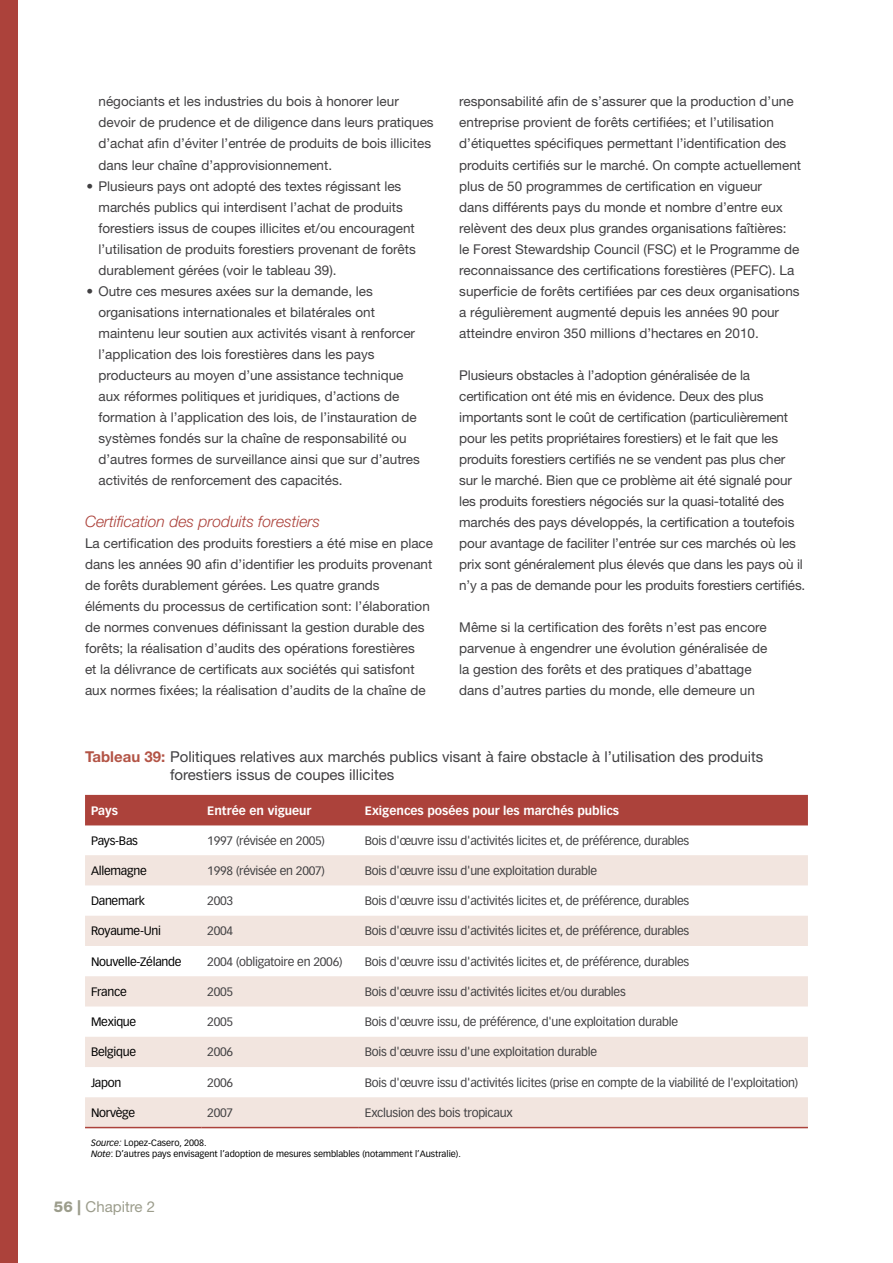
<style>
.page{position:relative;width:893px;height:1263px;background:#fff}
.page>*{position:absolute;margin:0;border:0;box-sizing:border-box;transform-origin:0 0}
.t1{font:italic 300 15.75px "Helvetica Neue";color:#ac423b}
.t2{font:15px/18px "Helvetica Neue";color:#414042}
.t3{font:15px "Helvetica Neue";color:#9c9d8c}
.t4{font:13.5px/21px "Helvetica Neue";color:#414042}
.t5{font:12px "Vectora LH";letter-spacing:-.02em;color:#414042}
.t6{font:12px "Vectora LH";letter-spacing:-.02em;color:#000}
.t7{font:700 12px "Vectora LH";color:#fff}
.t8{font:9px/10.8px "Vectora LH";color:#000}
.s1{font-weight:700;color:#b35446}
.s2{font-style:italic}
.s3{font-weight:800}
</style>
<div class="page">
<div style="left:0;top:0;width:17px;height:1263px;background:#ac423b"></div>
<div style="left:85px;top:795px;width:723px;height:31px;background:#ac423b"></div>
<svg style="left:85px;top:855px;width:723px;height:272px;fill:#f2e5df"></svg>
<hr style="left:85px;top:1127px;width:116px;height:1px;background:#ac423b">
<hr style="left:201px;top:1127px;width:158px;height:1px;background:#ac423b">
<hr style="left:359px;top:1127px;width:449px;height:1px;background:#ac423b">
<p class="t4" style="left:99px;top:91px;width:337px">négociants et les industries du bois à honorer leur devoir de prudence et de diligence dans leurs pratiques d’achat afin d’éviter l’entrée de produits de bois illicites dans leur chaîne d’approvisionnement.</p>
<p class="t4" style="left:99px;top:175px;width:319px;text-indent:-12px">• Plusieurs pays ont adopté des textes régissant les marchés publics qui interdisent l’achat de produits forestiers issus de coupes illicites et/ou encouragent l’utilisation de produits forestiers provenant de forêts durablement gérées (voir le tableau 39).</p>
<p class="t4" style="left:99px;top:280px;width:323px;text-indent:-12px">• Outre ces mesures axées sur la demande, les organisations internationales et bilatérales ont maintenu leur soutien aux activités visant à renforcer l’application des lois forestières dans les pays producteurs au moyen d’une assistance technique aux réformes politiques et juridiques, d’actions de formation à l’application des lois, de l’instauration de systèmes fondés sur la chaîne de responsabilité ou d’autres formes de surveillance ainsi que sur d’autres activités de renforcement des capacités.</p>
<p class="t1" style="left:85px;top:511px;width:237px">Certification des produits forestiers</p>
<p class="t4" style="left:85px;top:532px;width:350px">La certification des produits forestiers a été mise en place dans les années 90 afin d’identifier les produits provenant de forêts durablement gérées. Les quatre grands éléments du processus de certification sont: l’élaboration de normes convenues définissant la gestion durable des forêts; la réalisation d’audits des opérations forestières<br>et la délivrance de certificats aux sociétés qui satisfont aux normes fixées; la réalisation d’audits de la chaîne de</p>
<p class="t4" style="left:459px;top:91px;width:343px">responsabilité afin de s’assurer que la production d’une entreprise provient de forêts certifiées; et l’utilisation d’étiquettes spécifiques permettant l’identification des produits certifiés sur le marché. On compte actuellement plus de 50 programmes de certification en vigueur<br>dans différents pays du monde et nombre d’entre eux relèvent des deux plus grandes organisations faîtières:<br>le Forest Stewardship Council (FSC) et le Programme de reconnaissance des certifications forestières (PEFC). La superficie de forêts certifiées par ces deux organisations a régulièrement augmenté depuis les années 90 pour atteindre environ 350 millions d’hectares en 2010.</p>
<p class="t4" style="left:459px;top:364px;width:348px">Plusieurs obstacles à l’adoption généralisée de la certification ont été mis en évidence. Deux des plus importants sont le coût de certification (particulièrement pour les petits propriétaires forestiers) et le fait que les produits forestiers certifiés ne se vendent pas plus cher sur le marché. Bien que ce problème ait été signalé pour les produits forestiers négociés sur la quasi-totalité des marchés des pays développés, la certification a toutefois pour avantage de faciliter l’entrée sur ces marchés où les prix sont généralement plus élevés que dans les pays où il n’y a pas de demande pour les produits forestiers certifiés.</p>
<p class="t4" style="left:459px;top:616px;width:310px">Même si la certification des forêts n’est pas encore parvenue à engendrer une évolution généralisée de la gestion des forêts et des pratiques d’abattage dans d’autres parties du monde, elle demeure un</p>
<p class="t2" style="left:170px;top:748px;width:595px;text-indent:-85px"><span class="s1">Tableau 39:</span> Politiques relatives aux marchés publics visant à faire obstacle à l’utilisation des produits forestiers issus de coupes illicites</p>
<p class="t7" style="left:91px;top:803px;width:28px">Pays</p>
<p class="t7" style="left:207px;top:803px;width:106px">Entrée en vigueur</p>
<p class="t7" style="left:365px;top:803px;width:256px">Exigences posées pour les marchés publics</p>
<p class="t6" style="left:91px;top:833px;width:48px">Pays-Bas</p>
<p class="t5" style="left:207px;top:833px;width:119px">1997 (révisée en 2005)</p>
<p class="t5" style="left:365px;top:833px;width:326px">Bois d'œuvre issu d'activités licites et, de préférence, durables</p>
<p class="t6" style="left:91px;top:863px;width:57px">Allemagne</p>
<p class="t5" style="left:207px;top:863px;width:119px">1998 (révisée en 2007)</p>
<p class="t5" style="left:365px;top:863px;width:234px">Bois d'œuvre issu d'une exploitation durable</p>
<p class="t6" style="left:91px;top:894px;width:56px">Danemark</p>
<p class="t5" style="left:207px;top:894px;width:27px">2003</p>
<p class="t5" style="left:365px;top:894px;width:326px">Bois d'œuvre issu d'activités licites et, de préférence, durables</p>
<p class="t6" style="left:91px;top:924px;width:72px">Royaume-Uni</p>
<p class="t5" style="left:207px;top:924px;width:27px">2004</p>
<p class="t5" style="left:365px;top:924px;width:326px">Bois d'œuvre issu d'activités licites et, de préférence, durables</p>
<p class="t6" style="left:91px;top:954px;width:92px">Nouvelle-Zélande</p>
<p class="t5" style="left:207px;top:954px;width:137px">2004 (obligatoire en 2006)</p>
<p class="t5" style="left:365px;top:954px;width:326px">Bois d'œuvre issu d'activités licites et, de préférence, durables</p>
<p class="t6" style="left:91px;top:984px;width:37px">France</p>
<p class="t5" style="left:207px;top:984px;width:27px">2005</p>
<p class="t5" style="left:365px;top:984px;width:262px">Bois d'œuvre issu d'activités licites et/ou durables</p>
<p class="t6" style="left:91px;top:1015px;width:47px">Mexique</p>
<p class="t5" style="left:207px;top:1015px;width:27px">2005</p>
<p class="t5" style="left:365px;top:1015px;width:315px">Bois d'œuvre issu, de préférence, d'une exploitation durable</p>
<p class="t6" style="left:91px;top:1045px;width:47px">Belgique</p>
<p class="t5" style="left:207px;top:1045px;width:27px">2006</p>
<p class="t5" style="left:365px;top:1045px;width:234px">Bois d'œuvre issu d'une exploitation durable</p>
<p class="t6" style="left:91px;top:1075px;width:32px">Japon</p>
<p class="t5" style="left:207px;top:1075px;width:27px">2006</p>
<p class="t5" style="left:365px;top:1075px;width:435px">Bois d'œuvre issu d'activités licites (prise en compte de la viabilité de l'exploitation)</p>
<p class="t6" style="left:91px;top:1106px;width:46px">Norvège</p>
<p class="t5" style="left:207px;top:1106px;width:27px">2007</p>
<p class="t5" style="left:365px;top:1106px;width:149px">Exclusion des bois tropicaux</p>
<p class="t8" style="left:91px;top:1137px;width:371px"><span class="s2">Source:</span> Lopez-Casero, 2008.<br><span class="s2">Note</span>: D’autres pays envisagent l’adoption de mesures semblables (notamment l’Australie).</p>
<p class="t3" style="left:54px;top:1198px;width:103px"><span class="s3">56 |</span> Chapitre 2</p>
</div>
